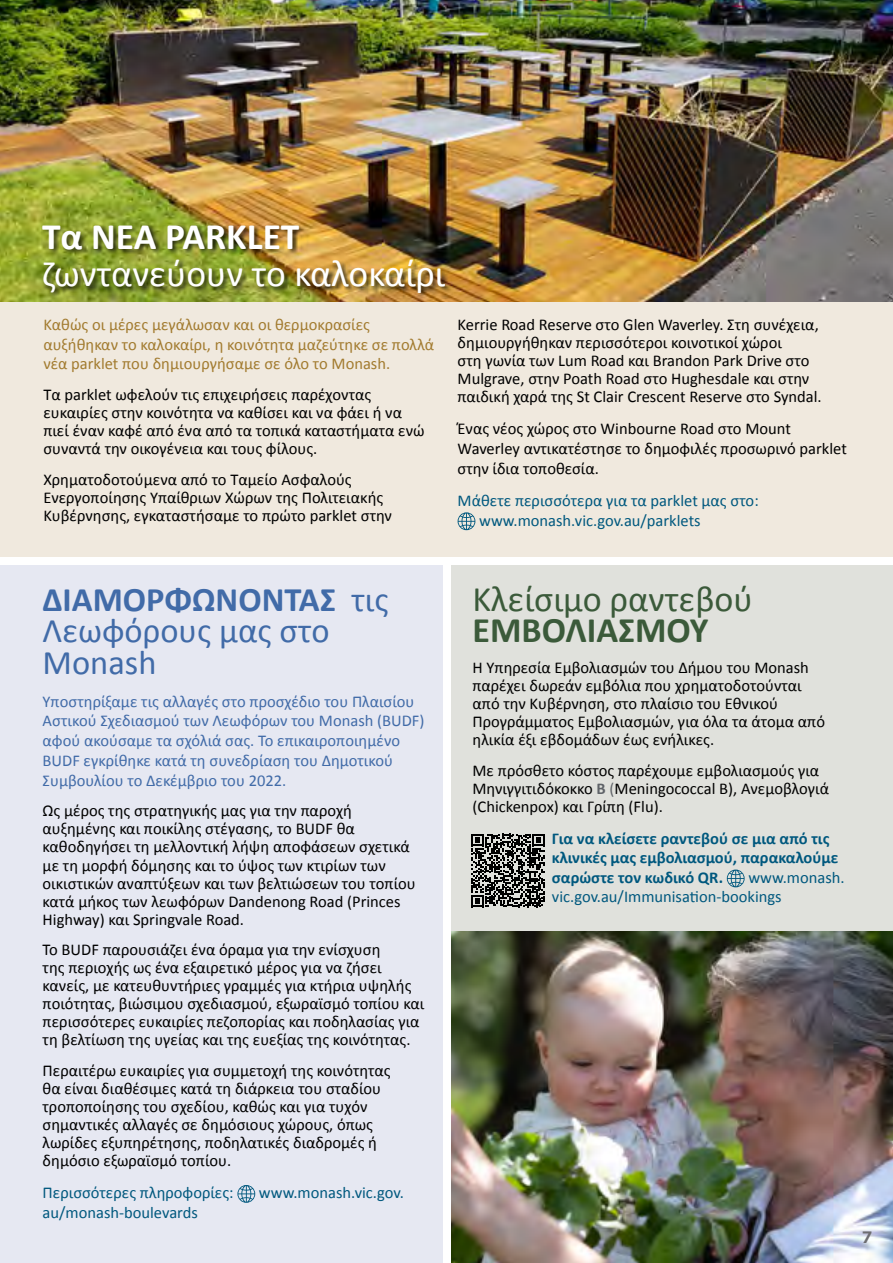
<style>
.page{position:relative;width:893px;height:1263px;background:#fff}
.page>*{position:absolute;margin:0;border:0;box-sizing:border-box;transform-origin:0 0}
.t1{font:37.5px/37.5px "Calibri";color:#fff}
.t2{font:36px/31.5px "Calibri";color:#3b5a3a}
.t3{font:34.5px/31.5px "Calibri";color:#416ba8}
.Para_1{font:16.5px/18px "Calibri";color:#000}
.First_Sentence{font:16.5px/19.8px "Calibri";color:#416ba8}
.Para_1-2{font:16.5px/19.5px "Calibri";color:#00587e}
.First_Sentence-2{font:16.5px/19.8px "Calibri";color:#a27b2f}
.Para_1-3{font:700 16.5px/19.5px "Calibri";color:#00587e}
.t4{font:700 16.5px "Filson Pro";color:#6d6e71}
.s1{font-weight:700}
.s2{font-weight:700;color:#5f6368}
.s3{color:#5f6368}
</style>
<div class="page">
<div style="left:0;top:0;width:893px;height:556px;background:#f0e9de"></div>
<div style="left:451px;top:565px;width:442px;height:698px;background:#e0e1dc"></div>
<div style="left:0;top:565px;width:442px;height:698px;background:#e6e8f2"></div>
<svg style="left:458px;top:512px;width:17px;height:18px"></svg>
<svg style="left:727px;top:869px;width:18px;height:18px"></svg>
<svg style="left:237px;top:1185px;width:18px;height:18px"></svg>
<img style="left:0;top:0;width:893px;height:302px">
<div style="left:41px;top:225px;width:411px;height:74px;background:#000;opacity:.75"></div>
<img style="left:451px;top:932px;width:442px;height:331px">
<svg style="left:471px;top:834px;width:74px;height:73px"></svg>
<p class="t1" style="left:42px;top:216px;width:405px"><span class="s1">Τα ΝΕΑ PARKLET </span>ζωντανεύουν το καλοκαίρι</p>
<h3 class="First_Sentence-2" style="left:43px;top:314px;width:392px">Καθώς οι μέρες μεγάλωσαν και οι θερμοκρασίες αυξήθηκαν το καλοκαίρι, η κοινότητα μαζεύτηκε σε πολλά νέα parklet που δημιουργήσαμε σε όλο το Monash.</h3>
<p class="Para_1" style="left:43px;top:385px;width:383px">Τα parklet ωφελούν τις επιχειρήσεις παρέχοντας ευκαιρίες στην κοινότητα να καθίσει και να φάει ή να πιεί έναν καφέ από ένα από τα τοπικά καταστήματα ενώ συναντά την οικογένεια και τους φίλους.</p>
<p class="Para_1" style="left:43px;top:470px;width:350px">Χρηματοδοτούμενα από το Ταμείο Ασφαλούς<br>Ενεργοποίησης Υπαίθριων Χώρων της Πολιτειακής<br>Κυβέρνησης, εγκαταστήσαμε το πρώτο parklet στην</p>
<p class="Para_1" style="left:458px;top:315px;width:366px">Kerrie Road Reserve στο Glen Waverley. Στη συνέχεια, δημιουργήθηκαν περισσότεροι κοινοτικοί χώροι<br>στη γωνία των Lum Road και Brandon Park Drive στο Mulgrave, στην Poath Road στο Hughesdale και στην παιδική χαρά της St Clair Crescent Reserve στο Syndal.</p>
<p class="Para_1" style="left:458px;top:418px;width:391px;line-height:19.8px">Ένας νέος χώρος στο Winbourne Road στο Mount<br>Waverley αντικατέστησε το δημοφιλές προσωρινό parklet στην ίδια τοποθεσία.</p>
<p class="Para_1-2" style="left:479px;top:490px;width:281px;text-indent:-22px">Μάθετε περισσότερα για τα parklet μας στο: www.monash.vic.gov.au/parklets</p>
<h1 class="t3" style="left:43px;top:583px;width:347px"><span class="s1">ΔΙΑΜΟΡΦΩΝΟΝΤΑΣ</span> τις<br>Λεωφόρους μας στο<br>Monash</h1>
<h3 class="First_Sentence" style="left:43px;top:691px;width:383px">Υποστηρίξαμε τις αλλαγές στο προσχέδιο του Πλαισίου Αστικού Σχεδιασμού των Λεωφόρων του Μonash (BUDF) αφού ακούσαμε τα σχόλιά σας. Το επικαιροποιημένο BUDF εγκρίθηκε κατά τη συνεδρίαση του Δημοτικού Συμβουλίου το Δεκέμβριο του 2022.</h3>
<p class="Para_1" style="left:43px;top:801px;width:375px">Ως μέρος της στρατηγικής μας για την παροχή αυξημένης και ποικίλης στέγασης, το BUDF θα καθοδηγήσει τη μελλοντική λήψη αποφάσεων σχετικά με τη μορφή δόμησης και το ύψος των κτιρίων των οικιστικών αναπτύξεων και των βελτιώσεων του τοπίου κατά μήκος των λεωφόρων Dandenong Road (Princes Highway) και Springvale Road.</p>
<p class="Para_1" style="left:43px;top:940px;width:383px">Το BUDF παρουσιάζει ένα όραμα για την ενίσχυση<br>της περιοχής ως ένα εξαιρετικό μέρος για να ζήσει κανείς, με κατευθυντήριες γραμμές για κτήρια υψηλής ποιότητας, βιώσιμου σχεδιασμού, εξωραϊσμό τοπίου και περισσότερες ευκαιρίες πεζοπορίας και ποδηλασίας για τη βελτίωση της υγείας και της ευεξίας της κοινότητας.</p>
<p class="Para_1" style="left:43px;top:1061px;width:349px">Περαιτέρω ευκαιρίες για συμμετοχή της κοινότητας θα είναι διαθέσιμες κατά τη διάρκεια του σταδίου τροποποίησης του σχεδίου, καθώς και για τυχόν σημαντικές αλλαγές σε δημόσιους χώρους, όπως λωρίδες εξυπηρέτησης, ποδηλατικές διαδρομές ή δημόσιο εξωραϊσμό τοπίου.</p>
<p class="Para_1-2" style="left:43px;top:1182px;width:193px">Περισσότερες πληροφορίες:</p>
<p class="Para_1-2" style="left:259px;top:1182px;width:146px">www.monash.vic.gov.</p>
<p class="Para_1-2" style="left:43px;top:1202px;width:157px">au/monash-boulevards</p>
<h1 class="t2" style="left:472px;top:582px;width:282px">Κλείσιμο ραντεβού<br><span class="s1">ΕΜΒΟΛΙΑΣΜΟΥ</span></h1>
<p class="Para_1" style="left:472px;top:658px;width:354px">Η Υπηρεσία Εμβολιασμών του Δήμου του Monash παρέχει δωρεάν εμβόλια που χρηματοδοτούνται από την Κυβέρνηση, στο πλαίσιο του Εθνικού Προγράμματος Εμβολιασμών, για όλα τα άτομα από ηλικία έξι εβδομάδων έως ενήλικες.</p>
<p class="Para_1" style="left:472px;top:761px;width:358px">Με πρόσθετο κόστος παρέχουμε εμβολιασμούς για<br>Μηνιγγιτιδόκοκκο <span class="s2">Β</span> <span class="s3">(</span>Meningococcal B), Ανεμοβλογιά (Chickenpox) και Γρίπη (Flu).</p>
<p class="Para_1-3" style="left:552px;top:828px;width:288px">Για να κλείσετε ραντεβού σε μια από τις κλινικές μας εμβολιασμού, παρακαλούμε σαρώστε τον κωδικό QR.</p>
<p class="Para_1-2" style="left:552px;top:867px;width:294px;text-indent:196px">www.monash. vic.gov.au/Immunisation-bookings</p>
<p class="t4" style="left:862px;top:1226px;width:11px">7</p>
</div>
